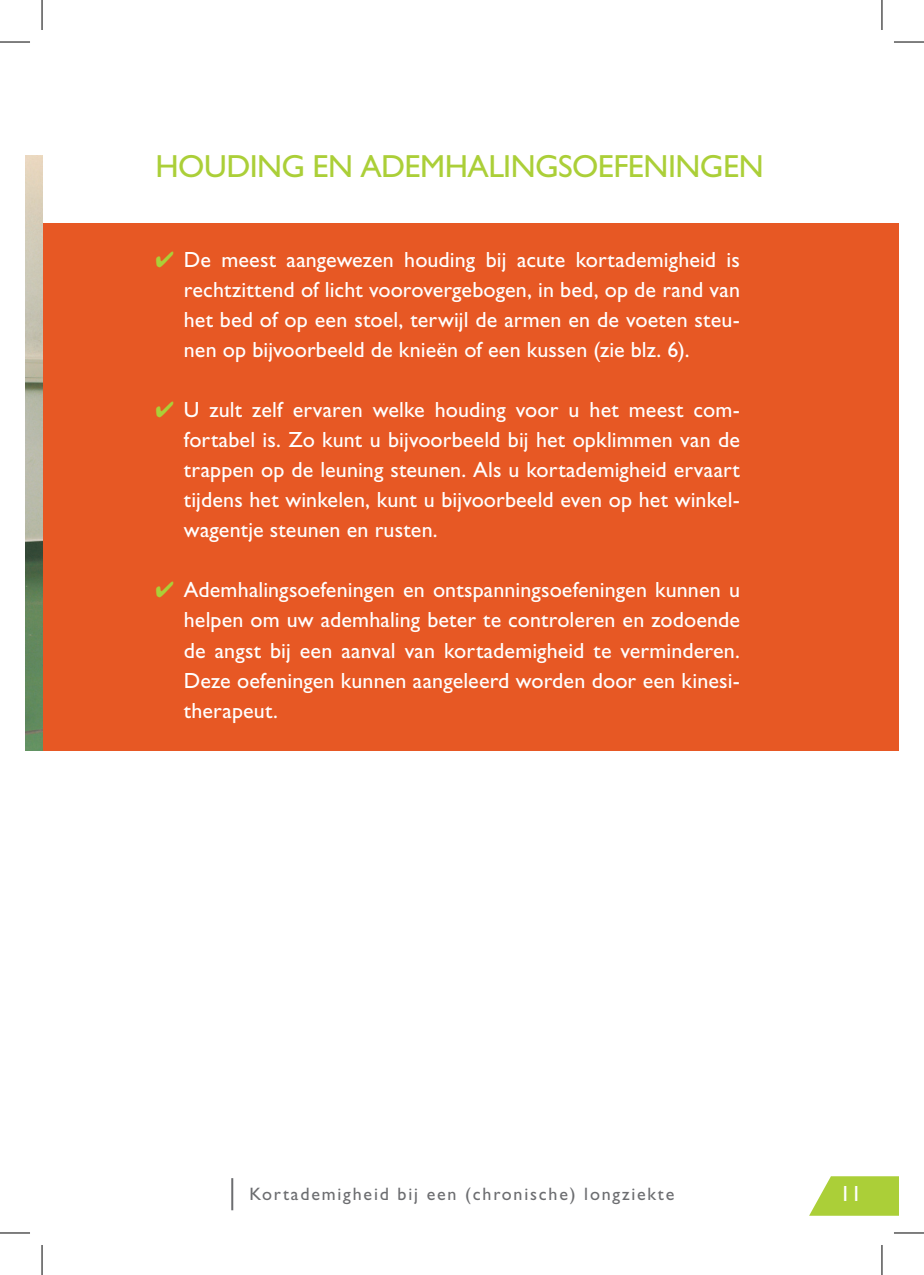
<style>
.page{position:relative;width:924px;height:1275px;background:#fff}
.page>*{position:absolute;margin:0;border:0;box-sizing:border-box;transform-origin:0 0}
.t1{font:32px "Gill Sans Std";letter-spacing:-.015em;color:#abcf38}
.t2{font:22px/30px "Gill Sans Std";letter-spacing:.005em;color:#fff;text-align:justify}
.t3{font:18px "Gill Sans Std";letter-spacing:.1em;color:#6c6d70}
.s1{color:#abcf38}
</style>
<div class="page">
<hr style="left:231px;top:1178px;width:2px;height:32px;background:#6c6d70">
<svg style="left:809px;top:1176px;width:89px;height:39px"></svg>
<div style="left:42px;top:223px;width:856px;height:528px;background:#e75824"></div>
<img style="left:25px;top:155px;width:17px;height:596px">
<hr style="left:0;top:42px;width:30px;height:1px;background:#000">
<hr style="left:893px;top:42px;width:30px;height:1px;background:#000">
<hr style="left:0;top:1232px;width:30px;height:1px;background:#000">
<hr style="left:893px;top:1232px;width:30px;height:1px;background:#000">
<hr style="left:42px;top:0;width:1px;height:30px;background:#000">
<hr style="left:42px;top:1245px;width:1px;height:30px;background:#000">
<hr style="left:881px;top:0;width:1px;height:30px;background:#000">
<hr style="left:881px;top:1245px;width:1px;height:30px;background:#000">
<h1 class="t1" style="left:155px;top:148px;width:609px">HOUDING EN ADEMHALINGSOEFENINGEN</h1>
<p class="t2" style="left:184px;top:245px;width:557px;text-indent:-28px"><span class="s1">✔</span> De meest aangewezen houding bij acute kortademigheid is rechtzittend of licht voorovergebogen, in bed, op de rand van het bed of op een stoel, terwijl de armen en de voeten steu&shy;nen op bijvoorbeeld de knieën of een kussen (zie blz. 6).</p>
<p class="t2" style="left:184px;top:395px;width:557px;text-indent:-28px"><span class="s1">✔</span> U zult zelf ervaren welke houding voor u het meest com&shy;fortabel is. Zo kunt u bijvoorbeeld bij het opklimmen van de trappen op de leuning steunen. Als u kortademigheid ervaart tijdens het winkelen, kunt u bijvoorbeeld even op het winkel&shy;wagentje steunen en rusten.</p>
<p class="t2" style="left:184px;top:575px;width:557px;text-indent:-28px"><span class="s1">✔</span> Ademhalingsoefeningen en ontspanningsoefeningen kunnen u helpen om uw ademhaling beter te controleren en zodoende de angst bij een aanval van kortademigheid te verminderen.<br>Deze oefeningen kunnen aangeleerd worden door een kinesi&shy;therapeut.</p>
<p class="t3" style="left:249px;top:1183px;width:426px">Kortademigheid bij een (chronische) longziekte</p>
<p class="t2" style="left:839px;top:1178px;width:23px">11</p>
</div>
